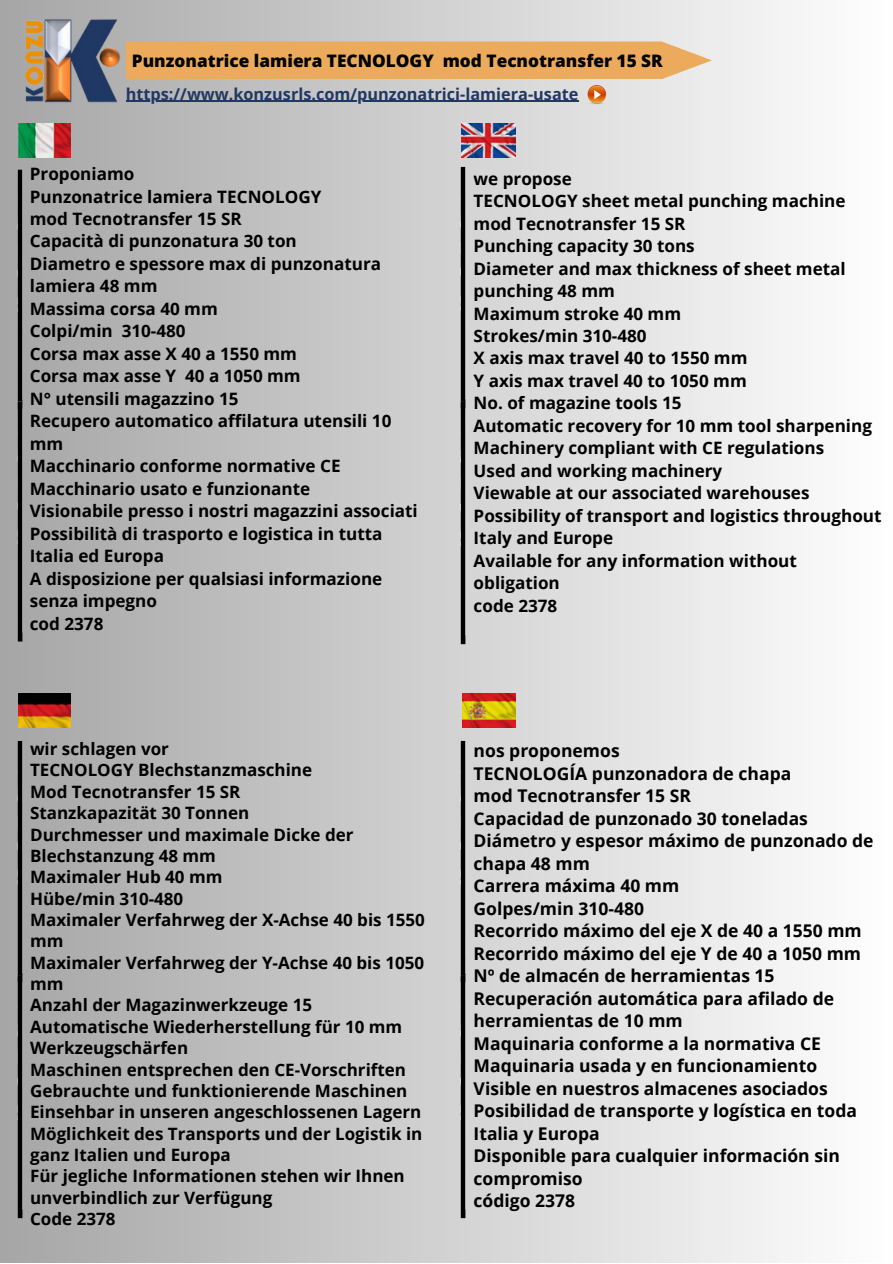
<style>
.page{position:relative;width:893px;height:1264px;background:#fff}
.page>*{position:absolute;margin:0;border:0;box-sizing:border-box;transform-origin:0 0}
.t1{font:700 17.55px/22.5px "Open Sans";color:#000}
.t2{font:800 17.25px "Open Sans";color:#000}
.t3{font:700 17.1px/22.5px "Open Sans";color:#000}
.t4{font:700 16.95px/21.3px "Open Sans";color:#000}
.t5{font:700 16.35px "Open Sans";color:#213863}
</style>
<div class="page">
<div style="left:0;top:0;width:892px;height:1262px;background:linear-gradient(to right,#a6a6a6,#fefefe)"></div>
<img style="left:18px;top:123px;width:52px;height:35px">
<img style="left:12px;top:130px;width:13px;height:233px">
<img style="left:12px;top:363px;width:13px;height:317px">
<img style="left:455px;top:127px;width:13px;height:236px">
<img style="left:455px;top:363px;width:13px;height:321px">
<img style="left:462px;top:123px;width:54px;height:35px">
<img style="left:18px;top:693px;width:52px;height:35px">
<img style="left:12px;top:701px;width:13px;height:235px">
<img style="left:12px;top:936px;width:13px;height:321px">
<img style="left:455px;top:701px;width:13px;height:235px">
<img style="left:455px;top:936px;width:13px;height:322px">
<img style="left:462px;top:693px;width:53px;height:35px">
<img style="left:18px;top:10px;width:107px;height:100px">
<svg style="left:126px;top:41px;width:586px;height:38px;background:#eaad63"></svg>
<img style="left:587px;top:85px;width:19px;height:20px">
<hr style="left:126px;top:101px;width:452px;height:1px;background:#213863">
<p class="t2" style="left:132px;top:48px;width:532px">Punzonatrice lamiera TECNOLOGY mod Tecnotransfer 15 SR</p>
<p class="t5" style="left:126px;top:82px;width:454px">https://www.konzusrls.com/punzonatrici-lamiera-usate</p>
<p class="t3" style="left:30px;top:162px;width:106px">Proponiamo</p>
<p class="t3" style="left:30px;top:185px;width:293px">Punzonatrice lamiera TECNOLOGY</p>
<p class="t3" style="left:30px;top:207px;width:213px">mod Tecnotransfer 15 SR</p>
<p class="t3" style="left:30px;top:229px;width:268px">Capacità di punzonatura 30 ton</p>
<p class="t3" style="left:30px;top:252px;width:353px">Diametro e spessore max di punzonatura lamiera 48 mm</p>
<p class="t3" style="left:30px;top:297px;width:189px">Massima corsa 40 mm</p>
<p class="t3" style="left:30px;top:319px;width:157px">Colpi/min 310-480</p>
<p class="t3" style="left:30px;top:342px;width:269px">Corsa max asse X 40 a 1550 mm</p>
<p class="t3" style="left:30px;top:364px;width:272px">Corsa max asse Y 40 a 1050 mm</p>
<p class="t3" style="left:30px;top:387px;width:210px">N° utensili magazzino 15</p>
<p class="t3" style="left:30px;top:409px;width:363px">Recupero automatico affilatura utensili 10 mm</p>
<p class="t3" style="left:30px;top:454px;width:312px">Macchinario conforme normative CE</p>
<p class="t3" style="left:30px;top:477px;width:282px">Macchinario usato e funzionante</p>
<p class="t3" style="left:30px;top:499px;width:389px">Visionabile presso i nostri magazzini associati</p>
<p class="t3" style="left:30px;top:522px;width:354px">Possibilità di trasporto e logistica in tutta<br>Italia ed Europa</p>
<p class="t3" style="left:30px;top:567px;width:354px">A disposizione per qualsiasi informazione senza impegno</p>
<p class="t3" style="left:30px;top:612px;width:75px">cod 2378</p>
<p class="t4" style="left:30px;top:737px;width:140px">wir schlagen vor</p>
<p class="t4" style="left:30px;top:759px;width:283px">TECNOLOGY Blechstanzmaschine</p>
<p class="t4" style="left:30px;top:780px;width:212px">Mod Tecnotransfer 15 SR</p>
<p class="t4" style="left:30px;top:802px;width:221px">Stanzkapazität 30 Tonnen</p>
<p class="t4" style="left:30px;top:823px;width:325px">Durchmesser und maximale Dicke der<br>Blechstanzung 48 mm</p>
<p class="t4" style="left:30px;top:866px;width:194px">Maximaler Hub 40 mm</p>
<p class="t4" style="left:30px;top:887px;width:155px">Hübe/min 310-480</p>
<p class="t4" style="left:30px;top:908px;width:396px">Maximaler Verfahrweg der X-Achse 40 bis 1550 mm</p>
<p class="t4" style="left:30px;top:951px;width:395px">Maximaler Verfahrweg der Y-Achse 40 bis 1050 mm</p>
<p class="t4" style="left:30px;top:994px;width:283px">Anzahl der Magazinwerkzeuge 15</p>
<p class="t4" style="left:30px;top:1015px;width:374px">Automatische Wiederherstellung für 10 mm<br>Werkzeugschärfen</p>
<p class="t4" style="left:30px;top:1058px;width:377px">Maschinen entsprechen den CE-Vorschriften</p>
<p class="t4" style="left:30px;top:1079px;width:378px">Gebrauchte und funktionierende Maschinen</p>
<p class="t4" style="left:30px;top:1101px;width:393px">Einsehbar in unseren angeschlossenen Lagern</p>
<p class="t4" style="left:30px;top:1122px;width:394px">Möglichkeit des Transports und der Logistik in ganz Italien und Europa</p>
<p class="t4" style="left:30px;top:1165px;width:376px">Für jegliche Informationen stehen wir Ihnen unverbindlich zur Verfügung</p>
<p class="t4" style="left:30px;top:1207px;width:87px">Code 2378</p>
<p class="t3" style="left:473px;top:167px;width:100px">we propose</p>
<p class="t3" style="left:473px;top:189px;width:373px">TECNOLOGY sheet metal punching machine</p>
<p class="t3" style="left:473px;top:212px;width:213px">mod Tecnotransfer 15 SR</p>
<p class="t3" style="left:473px;top:234px;width:223px">Punching capacity 30 tons</p>
<p class="t3" style="left:473px;top:257px;width:373px">Diameter and max thickness of sheet metal punching 48 mm</p>
<p class="t3" style="left:473px;top:301px;width:209px">Maximum stroke 40 mm</p>
<p class="t3" style="left:473px;top:324px;width:174px">Strokes/min 310-480</p>
<p class="t3" style="left:473px;top:346px;width:275px">X axis max travel 40 to 1550 mm</p>
<p class="t3" style="left:473px;top:369px;width:274px">Y axis max travel 40 to 1050 mm</p>
<p class="t3" style="left:473px;top:391px;width:209px">No. of magazine tools 15</p>
<p class="t3" style="left:473px;top:414px;width:400px">Automatic recovery for 10 mm tool sharpening</p>
<p class="t3" style="left:473px;top:436px;width:352px">Machinery compliant with CE regulations</p>
<p class="t3" style="left:473px;top:459px;width:250px">Used and working machinery</p>
<p class="t3" style="left:473px;top:481px;width:337px">Viewable at our associated warehouses</p>
<p class="t3" style="left:473px;top:504px;width:409px">Possibility of transport and logistics throughout<br>Italy and Europe</p>
<p class="t3" style="left:473px;top:549px;width:325px">Available for any information without obligation</p>
<p class="t3" style="left:473px;top:594px;width:85px">code 2378</p>
<p class="t1" style="left:473px;top:739px;width:147px">nos proponemos</p>
<p class="t1" style="left:473px;top:761px;width:319px">TECNOLOGÍA punzonadora de chapa</p>
<p class="t1" style="left:473px;top:784px;width:219px">mod Tecnotransfer 15 SR</p>
<p class="t1" style="left:473px;top:806px;width:336px">Capacidad de punzonado 30 toneladas</p>
<p class="t1" style="left:473px;top:829px;width:401px">Diámetro y espesor máximo de punzonado de chapa 48 mm</p>
<p class="t1" style="left:473px;top:874px;width:207px">Carrera máxima 40 mm</p>
<p class="t1" style="left:473px;top:896px;width:172px">Golpes/min 310-480</p>
<p class="t1" style="left:473px;top:919px;width:389px">Recorrido máximo del eje X de 40 a 1550 mm</p>
<p class="t1" style="left:473px;top:941px;width:389px">Recorrido máximo del eje Y de 40 a 1050 mm</p>
<p class="t1" style="left:473px;top:964px;width:302px">Nº de almacén de herramientas 15</p>
<p class="t1" style="left:473px;top:986px;width:362px">Recuperación automática para afilado de herramientas de 10 mm</p>
<p class="t1" style="left:473px;top:1031px;width:349px">Maquinaria conforme a la normativa CE</p>
<p class="t1" style="left:473px;top:1054px;width:345px">Maquinaria usada y en funcionamiento</p>
<p class="t1" style="left:473px;top:1076px;width:356px">Visible en nuestros almacenes asociados</p>
<p class="t1" style="left:473px;top:1099px;width:385px">Posibilidad de transporte y logística en toda<br>Italia y Europa</p>
<p class="t1" style="left:473px;top:1143px;width:368px">Disponible para cualquier información sin compromiso</p>
<p class="t1" style="left:473px;top:1188px;width:103px">código 2378</p>
</div>
